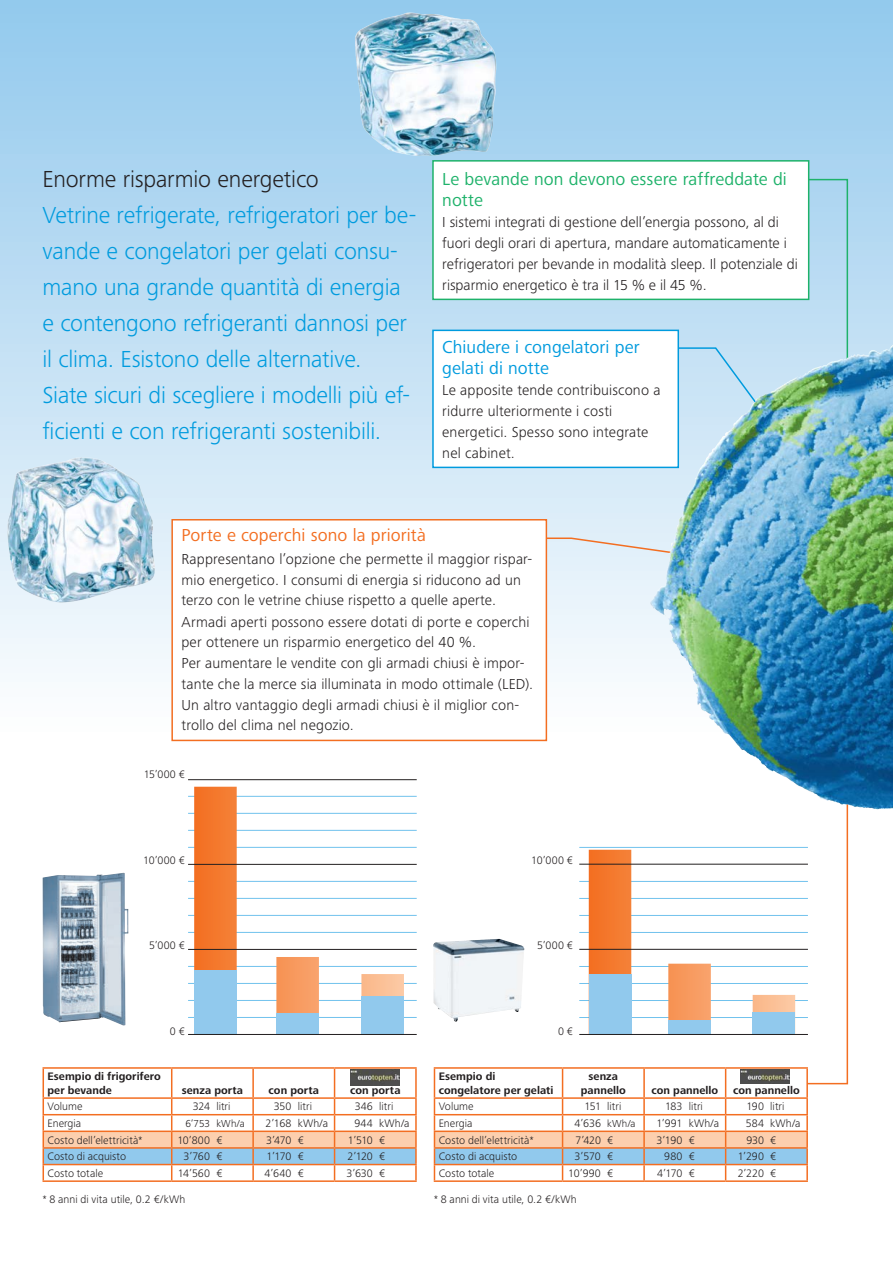
<style>
.page{position:relative;width:893px;height:1263px;background:#fff}
.page>*{position:absolute;margin:0;border:0;box-sizing:border-box;transform-origin:0 0}
.Leadtext{font:300 24px/36px "Frutiger Next Pro";letter-spacing:-.01em;color:#009bde}
.Leadtext-2{font:300 24px "Frutiger Next Pro";letter-spacing:-.005em;color:#231f20}
.Title_bodytext{font:18px/21px "Frutiger Next Pro";letter-spacing:.005em;color:#1eb26a}
.Title_bodytext-2{font:18px/21px "Frutiger Next Pro";letter-spacing:.005em;color:#009bde}
.Title_bodytext-3{font:18px "Frutiger Next Pro";letter-spacing:.005em;color:#f36e21}
.Title_bodytext-4{font:300 15px/20.7px "Frutiger Next Pro";letter-spacing:.01em;color:#231f20}
.Impressum_caption{font:300 11.25px "Frutiger Next Pro";letter-spacing:.005em;color:#231f20}
.t1{font:700 11.25px/13.5px "Frutiger Next Pro";letter-spacing:.005em;color:#231f20}
.Impressum_caption-2{font:300 10.5px "Frutiger Next Pro";letter-spacing:.005em;color:#231f20}
.s1{font-size:10.5px}
</style>
<div class="page">
<div style="left:0;top:0;width:893px;height:731px;background:linear-gradient(to bottom,#92c8ed,#fcfdfe)"></div>
<img style="left:0;top:450px;width:175px;height:158px">
<img style="left:349px;top:1px;width:174px;height:166px">
<svg style="left:768px;top:178px;width:81px;height:155px;background:#b2d9ed"></svg>
<div style="left:548px;top:537px;width:101px;height:49px;background:#e3f1fa"></div>
<svg style="left:431px;top:159px;width:379px;height:142px"></svg>
<hr style="left:43px;top:1067px;width:129px;height:2px;background:#f36e21">
<hr style="left:172px;top:1067px;width:81px;height:2px;background:#f36e21">
<hr style="left:253px;top:1067px;width:82px;height:2px;background:#f36e21">
<hr style="left:335px;top:1067px;width:82px;height:2px;background:#f36e21">
<svg style="left:43px;top:1068px;width:374px;height:112px"></svg>
<hr style="left:43px;top:1180px;width:129px;height:2px;background:#f36e21">
<hr style="left:172px;top:1180px;width:81px;height:2px;background:#f36e21">
<hr style="left:253px;top:1180px;width:82px;height:2px;background:#f36e21">
<hr style="left:335px;top:1180px;width:82px;height:2px;background:#f36e21">
<svg style="left:171px;top:518px;width:377px;height:224px"></svg>
<svg style="left:431px;top:329px;width:249px;height:140px"></svg>
<img style="left:649px;top:333px;width:244px;height:477px">
<hr style="left:434px;top:1180px;width:129px;height:2px;background:#f36e21">
<hr style="left:563px;top:1180px;width:81px;height:2px;background:#f36e21">
<hr style="left:644px;top:1180px;width:82px;height:2px;background:#f36e21">
<hr style="left:726px;top:1180px;width:82px;height:2px;background:#f36e21">
<hr style="left:188px;top:1017px;width:229px;height:1px;background:#71c2ed">
<hr style="left:188px;top:1000px;width:229px;height:1px;background:#71c2ed">
<hr style="left:188px;top:983px;width:229px;height:1px;background:#71c2ed">
<hr style="left:188px;top:966px;width:229px;height:1px;background:#71c2ed">
<hr style="left:188px;top:932px;width:229px;height:1px;background:#71c2ed">
<hr style="left:188px;top:915px;width:229px;height:1px;background:#71c2ed">
<hr style="left:188px;top:898px;width:229px;height:1px;background:#71c2ed">
<hr style="left:188px;top:881px;width:229px;height:1px;background:#71c2ed">
<hr style="left:188px;top:847px;width:229px;height:1px;background:#71c2ed">
<hr style="left:188px;top:830px;width:229px;height:1px;background:#71c2ed">
<hr style="left:188px;top:813px;width:229px;height:1px;background:#71c2ed">
<hr style="left:188px;top:796px;width:229px;height:1px;background:#71c2ed">
<svg style="left:194px;top:787px;width:210px;height:226px"></svg>
<div style="left:194px;top:970px;width:43px;height:65px;background:#91c9ed"></div>
<div style="left:276px;top:1013px;width:43px;height:22px;background:#91c9ed"></div>
<div style="left:361px;top:997px;width:43px;height:38px;background:#91c9ed"></div>
<hr style="left:188px;top:1034px;width:229px;height:1px;background:#231f20">
<hr style="left:188px;top:949px;width:229px;height:1px;background:#231f20">
<hr style="left:188px;top:864px;width:229px;height:1px;background:#231f20">
<hr style="left:188px;top:779px;width:229px;height:1px;background:#231f20">
<img style="left:42px;top:873px;width:86px;height:152px">
<svg style="left:434px;top:794px;width:415px;height:387px"></svg>
<div style="left:589px;top:974px;width:42px;height:61px;background:#91c9ed"></div>
<div style="left:668px;top:1020px;width:43px;height:15px;background:#91c9ed"></div>
<div style="left:753px;top:1012px;width:42px;height:23px;background:#91c9ed"></div>
<hr style="left:579px;top:1034px;width:229px;height:1px;background:#231f20">
<hr style="left:579px;top:949px;width:229px;height:1px;background:#231f20">
<hr style="left:579px;top:864px;width:229px;height:1px;background:#231f20">
<img style="left:740px;top:1069px;width:49px;height:14px">
<img style="left:350px;top:1069px;width:49px;height:16px">
<p class="Leadtext-2" style="left:43px;top:166px;width:278px">Enorme risparmio energetico</p>
<p class="Leadtext" style="left:43px;top:197px;width:375px">Vetrine refrigerate, refrigeratori per be&shy;vande e congelatori per gelati consu&shy;mano una grande quantità di energia e contengono refrigeranti dannosi per il clima. Esistono delle alternative.</p>
<p class="Leadtext" style="left:43px;top:377px;width:369px">Siate sicuri di scegliere i modelli più ef&shy;ficienti e con refrigeranti sostenibili.</p>
<p class="Title_bodytext" style="left:442px;top:169px;width:346px">Le bevande non devono essere raffreddate di notte</p>
<p class="Title_bodytext-4" style="left:442px;top:212px;width:357px">I sistemi integrati di gestione dell’energia possono, al di fuori degli orari di apertura, mandare automaticamente i refrigeratori per bevande in modalità sleep. Il potenziale di risparmio energetico è tra il 15 % e il 45 %.</p>
<p class="Title_bodytext-2" style="left:442px;top:337px;width:199px">Chiudere i congelatori per gelati di notte</p>
<p class="Title_bodytext-4" style="left:442px;top:380px;width:220px">Le apposite tende contribuiscono a ridurre ulteriormente i costi energetici. Spesso sono integrate nel cabinet.</p>
<p class="Title_bodytext-3" style="left:181px;top:525px;width:246px">Porte e coperchi sono la priorità</p>
<p class="Title_bodytext-4" style="left:181px;top:549px;width:353px">Rappresentano l’opzione che permette il maggior rispar&shy;mio energetico. I consumi di energia si riducono ad un terzo con le vetrine chiuse rispetto a quelle aperte.<br>Armadi aperti possono essere dotati di porte e coperchi per ottenere un risparmio energetico del 40 %.<br>Per aumentare le vendite con gli armadi chiusi è impor&shy;tante che la merce sia illuminata in modo ottimale (LED).<br>Un altro vantaggio degli armadi chiusi è il miglior con&shy;trollo del clima nel negozio.</p>
<p class="Impressum_caption" style="left:144px;top:768px;width:42px">15’000 €</p>
<p class="Impressum_caption" style="left:143px;top:853px;width:43px">10’000 €</p>
<p class="Impressum_caption" style="left:149px;top:939px;width:37px">5’000 €</p>
<p class="Impressum_caption" style="left:531px;top:853px;width:43px">10’000 €</p>
<p class="Impressum_caption" style="left:537px;top:939px;width:37px">5’000 €</p>
<p class="Impressum_caption" style="left:170px;top:1024px;width:16px">0 €</p>
<p class="t1" style="left:48px;top:1070px;width:115px">Esempio di frigorifero per bevande</p>
<p class="t1" style="left:182px;top:1083px;width:63px">senza porta</p>
<p class="t1" style="left:269px;top:1083px;width:52px">con porta</p>
<p class="t1" style="left:350px;top:1083px;width:52px">con porta</p>
<p class="Impressum_caption" style="left:48px;top:1100px;width:36px">Volume</p>
<p class="Impressum_caption" style="left:193px;top:1100px;width:39px">324 litri</p>
<p class="Impressum_caption" style="left:274px;top:1100px;width:40px">350 litri</p>
<p class="Impressum_caption" style="left:355px;top:1100px;width:40px">346 litri</p>
<p class="Impressum_caption" style="left:48px;top:1117px;width:35px">Energia</p>
<p class="Impressum_caption-2" style="left:186px;top:1117px;width:61px">6’753 kWh/a</p>
<p class="Impressum_caption" style="left:266px;top:1117px;width:64px">2’168 kWh/a</p>
<p class="Impressum_caption" style="left:354px;top:1117px;width:57px">944 kWh/a</p>
<p class="Impressum_caption" style="left:48px;top:1133px;width:97px">Costo dell’elettricità*</p>
<p class="Impressum_caption" style="left:177px;top:1133px;width:46px">10’800 €</p>
<p class="Impressum_caption" style="left:266px;top:1133px;width:39px">3’470 €</p>
<p class="Impressum_caption" style="left:348px;top:1133px;width:39px">1’510 €</p>
<p class="Impressum_caption" style="left:48px;top:1150px;width:80px">Costo di acquisto</p>
<p class="Impressum_caption" style="left:184px;top:1150px;width:40px">3’760 €</p>
<p class="Impressum_caption" style="left:267px;top:1150px;width:39px">1’170 €</p>
<p class="Impressum_caption" style="left:347px;top:1150px;width:39px">2’120 €</p>
<p class="Impressum_caption" style="left:48px;top:1167px;width:57px">Costo totale</p>
<p class="Impressum_caption" style="left:178px;top:1167px;width:46px">14’560 €</p>
<p class="Impressum_caption" style="left:265px;top:1167px;width:41px">4’640 €</p>
<p class="Impressum_caption" style="left:346px;top:1167px;width:40px">3’630 €</p>
<p class="Impressum_caption" style="left:42px;top:1192px;width:144px">* 8 anni di vita utile, 0.2 €/kWh</p>
<p class="Impressum_caption" style="left:558px;top:1024px;width:16px">0 €</p>
<p class="t1" style="left:439px;top:1070px;width:58px">Esempio di</p>
<p class="t1" style="left:439px;top:1083px;width:116px">congelatore per gelati</p>
<p class="t1" style="left:589px;top:1070px;width:31px">senza</p>
<p class="t1" style="left:581px;top:1083px;width:46px">pannello</p>
<p class="t1" style="left:651px;top:1083px;width:68px">con pannello</p>
<p class="t1" style="left:733px;top:1083px;width:68px">con pannello</p>
<p class="Impressum_caption" style="left:439px;top:1100px;width:36px">Volume</p>
<p class="Impressum_caption" style="left:584px;top:1100px;width:38px">151 litri</p>
<p class="Impressum_caption" style="left:665px;top:1100px;width:39px">183 litri</p>
<p class="Impressum_caption" style="left:746px;top:1100px;width:39px">190 litri</p>
<p class="Impressum_caption" style="left:439px;top:1117px;width:35px">Energia</p>
<p class="Impressum_caption" style="left:575px;top:1117px;width:63px">4’636 <span class="s1">kWh/a</span></p>
<p class="Impressum_caption" style="left:656px;top:1117px;width:64px">1’991 kWh/a</p>
<p class="Impressum_caption" style="left:746px;top:1117px;width:56px">584 kWh/a</p>
<p class="Impressum_caption" style="left:439px;top:1133px;width:97px">Costo dell’elettricità*</p>
<p class="Impressum_caption" style="left:575px;top:1133px;width:39px">7’420 €</p>
<p class="Impressum_caption" style="left:656px;top:1133px;width:40px">3’190 €</p>
<p class="Impressum_caption" style="left:746px;top:1133px;width:31px">930 €</p>
<p class="Impressum_caption" style="left:439px;top:1150px;width:80px">Costo di acquisto</p>
<p class="Impressum_caption" style="left:575px;top:1150px;width:40px">3’570 €</p>
<p class="Impressum_caption" style="left:664px;top:1150px;width:32px">980 €</p>
<p class="Impressum_caption" style="left:738px;top:1150px;width:40px">1’290 €</p>
<p class="Impressum_caption" style="left:439px;top:1167px;width:57px">Costo totale</p>
<p class="Impressum_caption" style="left:568px;top:1167px;width:46px">10’990 €</p>
<p class="Impressum_caption" style="left:657px;top:1167px;width:39px">4’170 €</p>
<p class="Impressum_caption" style="left:738px;top:1167px;width:40px">2’220 €</p>
<p class="Impressum_caption" style="left:434px;top:1193px;width:144px">* 8 anni di vita utile, 0.2 €/kWh</p>
</div>
